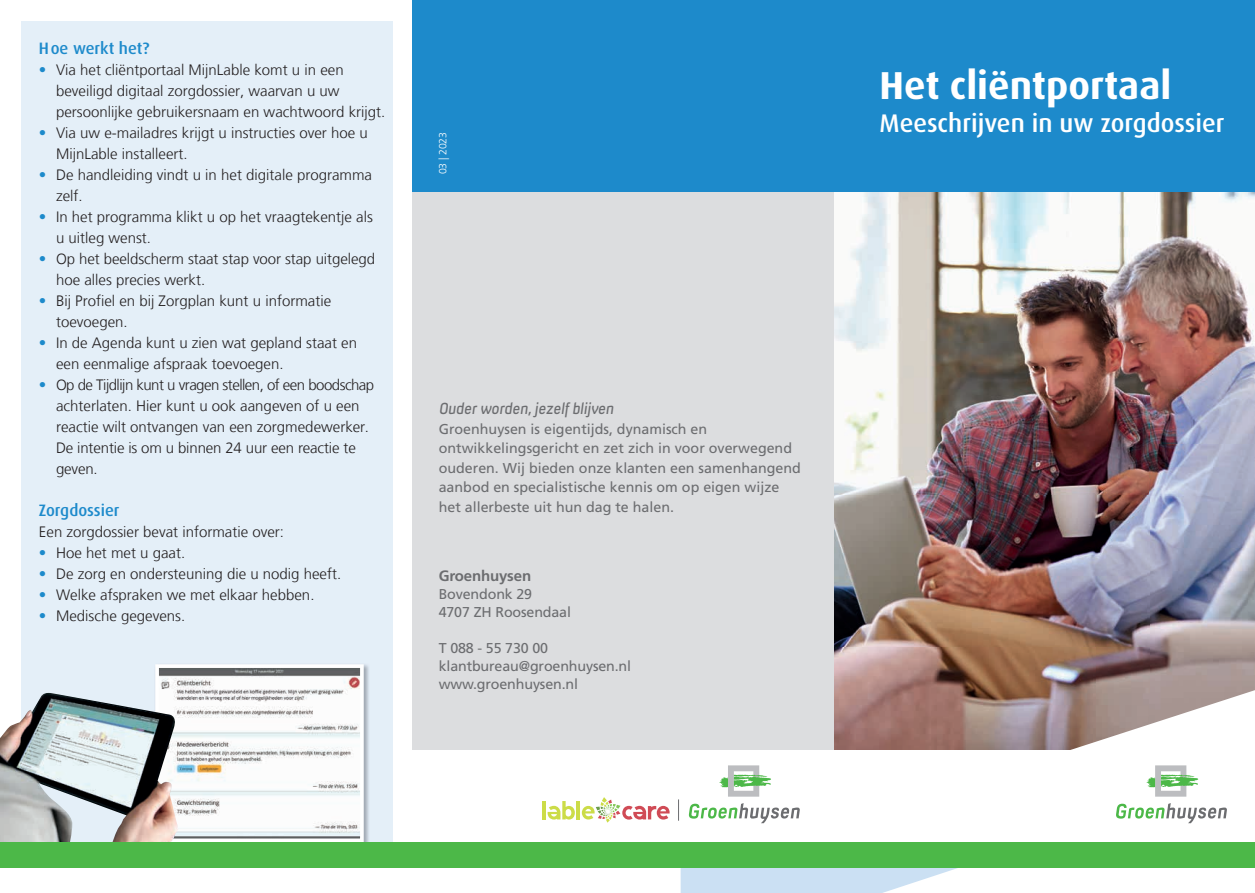
<style>
.page{position:relative;width:1255px;height:893px;background:#fff}
.page>*{position:absolute;margin:0;border:0;box-sizing:border-box;transform-origin:0 0}
.t1{font:700 39px "Dax";color:#fff}
.t2{font:500 25.5px "Dax";color:#fff}
.t3{font:500 16.5px "Dax";color:#1d8acb}
.t4{font:300 15px/21px "Frutiger LT";color:#231f20}
.t5{font:italic 15px "Milibus Rg";color:#6c6d70}
.t6{font:700 15px "Frutiger LT Std";letter-spacing:-.01em;color:#6c6d70}
.t7{font:14.25px/19.5px "Frutiger LT Std";color:#6c6d70}
.t8{font:300 10.5px "Frutiger LT";letter-spacing:-.01em;color:#fff}
.s1{color:#1d8acb}
</style>
<div class="page">
<img style="left:833px;top:191px;width:421px;height:558px">
<div style="left:21px;top:21px;width:371px;height:824px;background:#e4eff8"></div>
<div style="left:412px;top:191px;width:421px;height:558px;background:#dcdddf"></div>
<div style="left:412px;top:0;width:842px;height:191px;background:#1d8acb"></div>
<svg style="left:680px;top:867px;width:279px;height:26px;background:#cde2ee"></svg>
<svg style="left:1048px;top:690px;width:206px;height:107px"></svg>
<svg style="left:1116px;top:803px;width:110px;height:20px"></svg>
<svg style="left:719px;top:765px;width:52px;height:32px"></svg>
<svg style="left:689px;top:803px;width:110px;height:20px"></svg>
<svg style="left:678px;top:799px;width:1px;height:22px"></svg>
<img style="left:364px;top:664px;width:5px;height:178px">
<img style="left:160px;top:669px;width:199px;height:168px">
<div style="left:155px;top:664px;width:209px;height:178px;border:4px solid #fff"></div>
<img style="left:0;top:693px;width:178px;height:149px">
<div style="left:0;top:842px;width:1254px;height:25px;background:#4cb848"></div>
<hr style="left:542px;top:801px;width:3px;height:18px;background:#ccdc48">
<hr style="left:576px;top:801px;width:4px;height:18px;background:#ccdc48">
<svg style="left:547px;top:801px;width:28px;height:18px"></svg>
<svg style="left:582px;top:797px;width:87px;height:26px"></svg>
<p class="t3" style="left:39px;top:39px;width:112px">Hoe werkt het?</p>
<p class="t4" style="left:56px;top:60px;width:331px;text-indent:-17px"><span class="s1">•</span> Via het cliëntportaal MijnLable komt u in een beveiligd digitaal zorgdossier, waarvan u uw persoonlijke gebruikersnaam en wachtwoord krijgt.</p>
<p class="t4" style="left:56px;top:123px;width:313px;text-indent:-17px"><span class="s1">•</span> Via uw e-mailadres krijgt u instructies over hoe u<br>MijnLable installeert.</p>
<p class="t4" style="left:56px;top:165px;width:317px;text-indent:-17px"><span class="s1">•</span> De handleiding vindt u in het digitale programma zelf.</p>
<p class="t4" style="left:56px;top:207px;width:318px;text-indent:-17px"><span class="s1">•</span> In het programma klikt u op het vraagtekentje als u uitleg wenst.</p>
<p class="t4" style="left:56px;top:249px;width:320px;text-indent:-17px"><span class="s1">•</span> Op het beeldscherm staat stap voor stap uitgelegd hoe alles precies werkt.</p>
<p class="t4" style="left:56px;top:291px;width:277px;text-indent:-17px"><span class="s1">•</span> Bij Profiel en bij Zorgplan kunt u informatie toevoegen.</p>
<p class="t4" style="left:56px;top:333px;width:302px;text-indent:-17px"><span class="s1">•</span> In de Agenda kunt u zien wat gepland staat en een eenmalige afspraak toevoegen.</p>
<p class="t4" style="left:56px;top:375px;width:320px;text-indent:-17px"><span class="s1">•</span> Op de Tijdlijn kunt u vragen stellen, of een boodschap achterlaten. Hier kunt u ook aangeven of u een reactie wilt ontvangen van een zorgmedewerker.<br>De intentie is om u binnen 24 uur een reactie te geven.</p>
<p class="t3" style="left:39px;top:501px;width:82px">Zorgdossier</p>
<p class="t4" style="left:39px;top:522px;width:247px">Een zorgdossier bevat informatie over:</p>
<p class="t4" style="left:39px;top:543px;width:148px"><span class="s1">•</span> Hoe het met u gaat.</p>
<p class="t4" style="left:39px;top:564px;width:304px"><span class="s1">•</span> De zorg en ondersteuning die u nodig heeft.</p>
<p class="t4" style="left:39px;top:585px;width:277px"><span class="s1">•</span> Welke afspraken we met elkaar hebben.</p>
<p class="t4" style="left:39px;top:606px;width:148px"><span class="s1">•</span> Medische gegevens.</p>
<p class="t8" style="left:437px;top:174px;width:44px;rotate:-90deg">03 | 2023</p>
<p class="t5" style="left:438px;top:400px;width:176px">Ouder worden, jezelf blijven</p>
<p class="t7" style="left:438px;top:419px;width:363px">Groenhuysen is eigentijds, dynamisch en ontwikkelingsgericht en zet zich in voor overwegend ouderen. Wij bieden onze klanten een samenhangend aanbod en specialistische kennis om op eigen wijze het allerbeste uit hun dag te halen.</p>
<p class="t6" style="left:438px;top:567px;width:94px">Groenhuysen</p>
<p class="t7" style="left:438px;top:585px;width:134px;line-height:18px">Bovendonk 29<br>4707 ZH Roosendaal</p>
<p class="t7" style="left:438px;top:639px;width:194px;line-height:18px">T 088 - 55 730 00 klantbureau@groenhuysen.nl www.groenhuysen.nl</p>
<h1 class="t1" style="left:879px;top:63px;width:293px">Het cliëntportaal</h1>
<h2 class="t2" style="left:879px;top:109px;width:346px">Meeschrijven in uw zorgdossier</h2>
</div>
